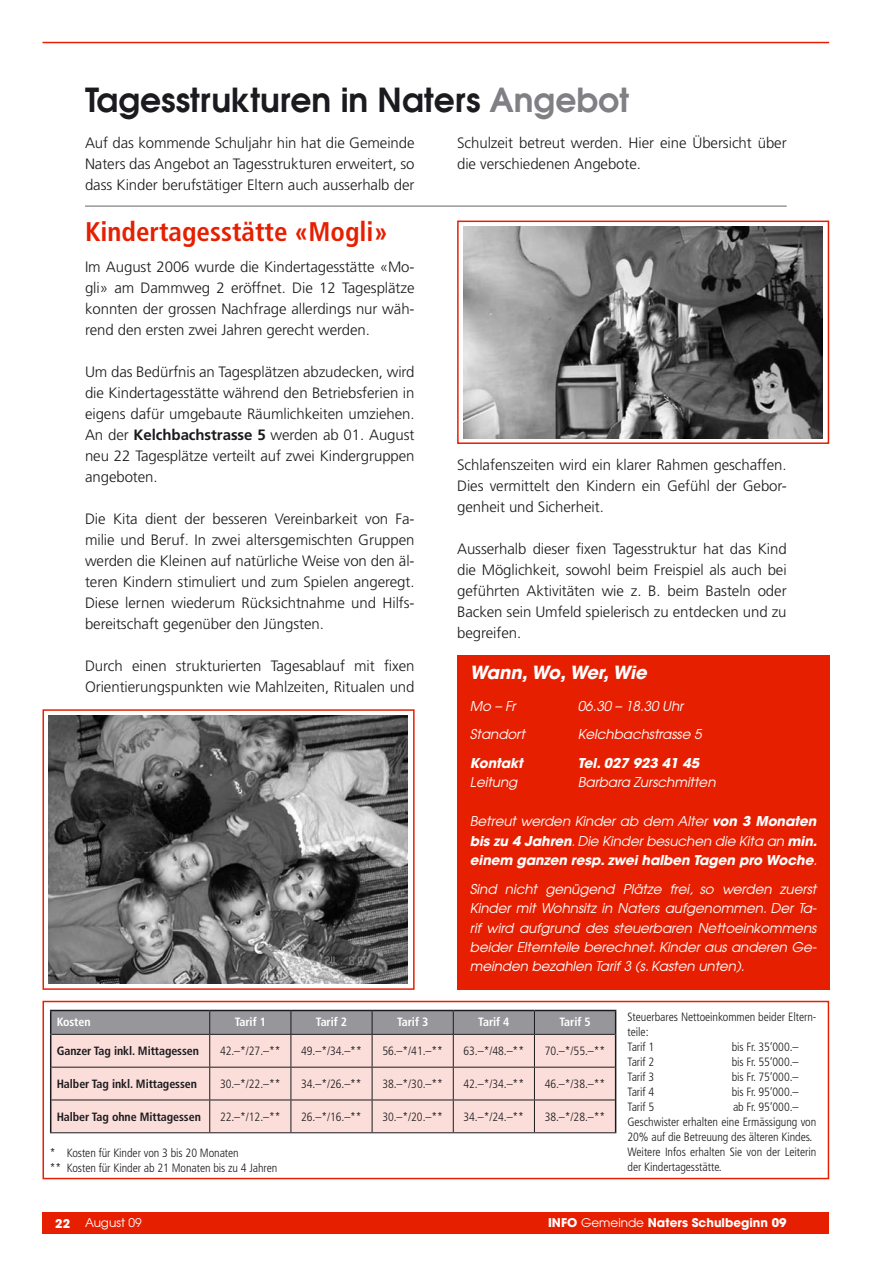
<style>
.page{position:relative;width:893px;height:1263px;background:#fff}
.page>*{position:absolute;margin:0;border:0;box-sizing:border-box;transform-origin:0 0}
.t1{font:600 33px "Avant Garde";color:#1b1b1f}
.t2{font:700 condensed 27px "Frutiger";color:#e71f01}
.t3{font:italic 700 18px "Avant Garde";letter-spacing:-.01em;color:#fff}
.t4{font:300 15px/21px "Frutiger";letter-spacing:-.005em;color:#1b1b1f;text-align:justify}
.t5{font:italic 13.5px/19.5px "Avant Garde";letter-spacing:-.005em;color:#fff;text-align:justify}
.t6{font:italic 700 13.5px/19.5px "Avant Garde";letter-spacing:-.005em;color:#fff;text-align:justify}
.t7{font:300 condensed 12px/15px "Frutiger";letter-spacing:-.005em;color:#1b1b1f}
.t8{font:700 condensed 12px "Frutiger";letter-spacing:-.005em;color:#1b1b1f}
.t9{font:700 condensed 12px "Frutiger";letter-spacing:-.005em;color:#fff}
.t10{font:700 12px "Avant Garde";color:#fff}
.t11{font:12px "Avant Garde";color:#fff}
.s1{color:#807f84}
.s2{font-weight:700}
.s3{font-weight:400}
</style>
<div class="page">
<div style="left:43px;top:1212px;width:786px;height:21px;background:#e71f01"></div>
<hr style="left:43px;top:42px;width:786px;height:1px;background:#e71f01">
<hr style="left:85px;top:205px;width:702px;height:2px;background:#97979b">
<div style="left:457px;top:656px;width:372px;height:334px;background:#e71f01"></div>
<div style="left:43px;top:1001px;width:786px;height:178px;border:2px solid #e71f01"></div>
<div style="left:51px;top:1035px;width:564px;height:97px;background:#fbddd9"></div>
<hr style="left:51px;top:1034px;width:159px;height:1px;background:#1b1b1f">
<hr style="left:210px;top:1034px;width:81px;height:1px;background:#1b1b1f">
<hr style="left:209px;top:1035px;width:1px;height:32px;background:#1b1b1f">
<hr style="left:291px;top:1034px;width:81px;height:1px;background:#1b1b1f">
<hr style="left:291px;top:1035px;width:1px;height:32px;background:#1b1b1f">
<hr style="left:372px;top:1034px;width:81px;height:1px;background:#1b1b1f">
<hr style="left:372px;top:1035px;width:1px;height:32px;background:#1b1b1f">
<hr style="left:453px;top:1034px;width:81px;height:1px;background:#1b1b1f">
<hr style="left:453px;top:1035px;width:1px;height:32px;background:#1b1b1f">
<hr style="left:534px;top:1034px;width:81px;height:1px;background:#1b1b1f">
<hr style="left:534px;top:1035px;width:1px;height:32px;background:#1b1b1f">
<hr style="left:51px;top:1067px;width:159px;height:1px;background:#1b1b1f">
<hr style="left:210px;top:1067px;width:81px;height:1px;background:#1b1b1f">
<hr style="left:209px;top:1067px;width:1px;height:32px;background:#1b1b1f">
<hr style="left:291px;top:1067px;width:81px;height:1px;background:#1b1b1f">
<hr style="left:291px;top:1067px;width:1px;height:32px;background:#1b1b1f">
<hr style="left:372px;top:1067px;width:81px;height:1px;background:#1b1b1f">
<hr style="left:372px;top:1067px;width:1px;height:32px;background:#1b1b1f">
<hr style="left:453px;top:1067px;width:81px;height:1px;background:#1b1b1f">
<hr style="left:453px;top:1067px;width:1px;height:32px;background:#1b1b1f">
<hr style="left:534px;top:1067px;width:81px;height:1px;background:#1b1b1f">
<hr style="left:534px;top:1067px;width:1px;height:32px;background:#1b1b1f">
<hr style="left:51px;top:1099px;width:159px;height:1px;background:#1b1b1f">
<hr style="left:210px;top:1099px;width:81px;height:1px;background:#1b1b1f">
<hr style="left:209px;top:1100px;width:1px;height:32px;background:#1b1b1f">
<hr style="left:291px;top:1099px;width:81px;height:1px;background:#1b1b1f">
<hr style="left:291px;top:1100px;width:1px;height:32px;background:#1b1b1f">
<hr style="left:372px;top:1099px;width:81px;height:1px;background:#1b1b1f">
<hr style="left:372px;top:1100px;width:1px;height:32px;background:#1b1b1f">
<hr style="left:453px;top:1099px;width:81px;height:1px;background:#1b1b1f">
<hr style="left:453px;top:1100px;width:1px;height:32px;background:#1b1b1f">
<hr style="left:534px;top:1099px;width:81px;height:1px;background:#1b1b1f">
<hr style="left:534px;top:1100px;width:1px;height:32px;background:#1b1b1f">
<hr style="left:50px;top:1132px;width:160px;height:1px;background:#1b1b1f">
<hr style="left:210px;top:1132px;width:81px;height:1px;background:#1b1b1f">
<hr style="left:291px;top:1132px;width:81px;height:1px;background:#1b1b1f">
<hr style="left:372px;top:1132px;width:81px;height:1px;background:#1b1b1f">
<hr style="left:453px;top:1132px;width:81px;height:1px;background:#1b1b1f">
<hr style="left:534px;top:1132px;width:82px;height:1px;background:#1b1b1f">
<svg style="left:50px;top:1010px;width:566px;height:24px;background:#8e8e92"></svg>
<hr style="left:50px;top:1034px;width:1px;height:33px;background:#1b1b1f">
<hr style="left:615px;top:1034px;width:1px;height:33px;background:#1b1b1f">
<hr style="left:50px;top:1067px;width:1px;height:33px;background:#1b1b1f">
<hr style="left:615px;top:1067px;width:1px;height:33px;background:#1b1b1f">
<hr style="left:50px;top:1100px;width:1px;height:32px;background:#1b1b1f">
<hr style="left:615px;top:1100px;width:1px;height:32px;background:#1b1b1f">
<div style="left:43px;top:709px;width:372px;height:281px;border:2px solid #e71f01"></div>
<img style="left:49px;top:715px;width:359px;height:269px">
<div style="left:457px;top:221px;width:372px;height:223px;border:2px solid #e71f01"></div>
<img style="left:464px;top:226px;width:358px;height:212px">
<h1 class="t1" style="left:85px;top:78px;width:546px">Tagesstrukturen in Naters <span class="s1">Angebot</span></h1>
<p class="t4" style="left:85px;top:133px;width:331px">Auf das kommende Schuljahr hin hat die Gemeinde Naters das Angebot an Tagesstrukturen erweitert, so dass Kinder berufstätiger Eltern auch ausserhalb der</p>
<p class="t4" style="left:457px;top:133px;width:331px">Schulzeit betreut werden. Hier eine Übersicht über die verschiedenen Angebote.</p>
<h2 class="t2" style="left:85px;top:216px;width:304px">Kindertagesstätte «Mogli»</h2>
<p class="t4" style="left:85px;top:256px;width:331px">Im August 2006 wurde die Kindertagesstätte «Mo&shy;gli» am Dammweg 2 eröffnet. Die 12 Tagesplätze konnten der grossen Nachfrage allerdings nur wäh&shy;rend den ersten zwei Jahren gerecht werden.</p>
<p class="t4" style="left:85px;top:361px;width:331px">Um das Bedürfnis an Tagesplätzen abzudecken, wird die Kindertagesstätte während den Betriebsferien in eigens dafür umgebaute Räumlichkeiten umziehen.<br>An der <span class="s2">Kelchbachstrasse 5</span> werden ab 01. August neu 22 Tagesplätze verteilt auf zwei Kindergruppen angeboten.</p>
<p class="t4" style="left:85px;top:508px;width:331px">Die Kita dient der besseren Vereinbarkeit von Fa&shy;milie und Beruf. In zwei altersgemischten Gruppen werden die Kleinen auf natürliche Weise von den äl&shy;teren Kindern stimuliert und zum Spielen angeregt.<br>Diese lernen wiederum Rücksichtnahme und Hilfs&shy;bereitschaft gegenüber den Jüngsten.</p>
<p class="t4" style="left:85px;top:655px;width:331px">Durch einen strukturierten Tagesablauf mit fixen<br>Orientierungspunkten wie Mahlzeiten, Ritualen und</p>
<p class="t3" style="left:470px;top:661px;width:178px">Wann, Wo, Wer, Wie</p>
<p class="t5" style="left:470px;top:695px;width:47px">Mo – Fr</p>
<p class="t5" style="left:578px;top:695px;width:107px">06.30 – 18.30 Uhr</p>
<p class="t5" style="left:470px;top:724px;width:57px">Standort</p>
<p class="t5" style="left:578px;top:724px;width:125px">Kelchbachstrasse 5</p>
<p class="t6" style="left:470px;top:753px;width:55px">Kontakt</p>
<p class="t6" style="left:578px;top:753px;width:123px">Tel. 027 923 41 45</p>
<p class="t5" style="left:470px;top:772px;width:49px">Leitung</p>
<p class="t5" style="left:578px;top:772px;width:139px">Barbara Zurschmitten</p>
<p class="t6" style="left:470px;top:811px;width:349px"><span class="s3">Betreut werden Kinder ab dem Alter</span> von 3 Monaten bis zu 4 Jahren<span class="s3">. Die Kinder besuchen die Kita an</span> min. einem ganzen resp. zwei halben Tagen pro Woche<span class="s3">.</span></p>
<p class="t5" style="left:470px;top:878px;width:348px">Sind nicht genügend Plätze frei, so werden zuerst Kinder mit Wohnsitz in Naters aufgenommen. Der Ta&shy;rif wird aufgrund des steuerbaren Nettoeinkommens beider Elternteile berechnet. Kinder aus anderen Ge&shy;meinden bezahlen Tarif 3 (s. Kasten unten).</p>
<p class="t4" style="left:457px;top:455px;width:331px">Schlafenszeiten wird ein klarer Rahmen geschaffen.<br>Dies vermittelt den Kindern ein Gefühl der Gebor&shy;genheit und Sicherheit.</p>
<p class="t4" style="left:457px;top:539px;width:331px">Ausserhalb dieser fixen Tagesstruktur hat das Kind die Möglichkeit, sowohl beim Freispiel als auch bei geführten Aktivitäten wie z. B. beim Basteln oder Backen sein Umfeld spielerisch zu entdecken und zu begreifen.</p>
<p class="t9" style="left:57px;top:1014px;width:35px">Kosten</p>
<p class="t9" style="left:235px;top:1014px;width:33px">Tarif 1</p>
<p class="t9" style="left:316px;top:1014px;width:33px">Tarif 2</p>
<p class="t9" style="left:397px;top:1014px;width:33px">Tarif 3</p>
<p class="t9" style="left:478px;top:1014px;width:33px">Tarif 4</p>
<p class="t9" style="left:559px;top:1014px;width:33px">Tarif 5</p>
<p class="t8" style="left:57px;top:1044px;width:144px">Ganzer Tag inkl. Mittagessen</p>
<p class="t7" style="left:220px;top:1044px;width:62px">42.–*/27.–**</p>
<p class="t7" style="left:301px;top:1044px;width:62px">49.–*/34.–**</p>
<p class="t7" style="left:382px;top:1044px;width:62px">56.–*/41.–**</p>
<p class="t7" style="left:464px;top:1044px;width:62px">63.–*/48.–**</p>
<p class="t7" style="left:545px;top:1044px;width:62px">70.–*/55.–**</p>
<p class="t8" style="left:57px;top:1077px;width:142px">Halber Tag inkl. Mittagessen</p>
<p class="t7" style="left:220px;top:1076px;width:62px">30.–*/22.–**</p>
<p class="t7" style="left:301px;top:1076px;width:62px">34.–*/26.–**</p>
<p class="t7" style="left:382px;top:1076px;width:62px">38.–*/30.–**</p>
<p class="t7" style="left:464px;top:1076px;width:62px">42.–*/34.–**</p>
<p class="t7" style="left:545px;top:1076px;width:62px">46.–*/38.–**</p>
<p class="t8" style="left:57px;top:1109px;width:146px">Halber Tag ohne Mittagessen</p>
<p class="t7" style="left:220px;top:1109px;width:62px">22.–*/12.–**</p>
<p class="t7" style="left:301px;top:1109px;width:62px">26.–*/16.–**</p>
<p class="t7" style="left:382px;top:1109px;width:62px">30.–*/20.–**</p>
<p class="t7" style="left:464px;top:1109px;width:62px">34.–*/24.–**</p>
<p class="t7" style="left:545px;top:1109px;width:62px">38.–*/28.–**</p>
<p class="t7" style="left:50px;top:1146px;width:229px">* Kosten für Kinder von 3 bis 20 Monaten<br>** Kosten für Kinder ab 21 Monaten bis zu 4 Jahren</p>
<p class="t7" style="left:627px;top:1010px;width:190px">Steuerbares Nettoeinkommen beider Eltern&shy;teile:<br>Tarif 1</p>
<p class="t7" style="left:732px;top:1040px;width:68px">bis Fr. 35‘000.–</p>
<p class="t7" style="left:627px;top:1055px;width:28px">Tarif 2</p>
<p class="t7" style="left:732px;top:1055px;width:68px">bis Fr. 55‘000.–</p>
<p class="t7" style="left:627px;top:1070px;width:28px">Tarif 3</p>
<p class="t7" style="left:732px;top:1070px;width:68px">bis Fr. 75‘000.–</p>
<p class="t7" style="left:627px;top:1085px;width:28px">Tarif 4</p>
<p class="t7" style="left:732px;top:1085px;width:68px">bis Fr. 95‘000.–</p>
<p class="t7" style="left:627px;top:1100px;width:28px">Tarif 5</p>
<p class="t7" style="left:627px;top:1100px;width:190px;text-indent:106px">ab Fr. 95‘000.– Geschwister erhalten eine Ermässigung von 20% auf die Betreuung des älteren Kindes.<br>Weitere Infos erhalten Sie von der Leiterin der Kindertagesstätte.</p>
<p class="t11" style="left:55px;top:1215px;width:88px"><span class="s2">22</span> August 09</p>
<p class="t10" style="left:548px;top:1215px;width:240px">INFO <span class="s3">Gemeinde</span> Naters Schulbeginn 09</p>
</div>
